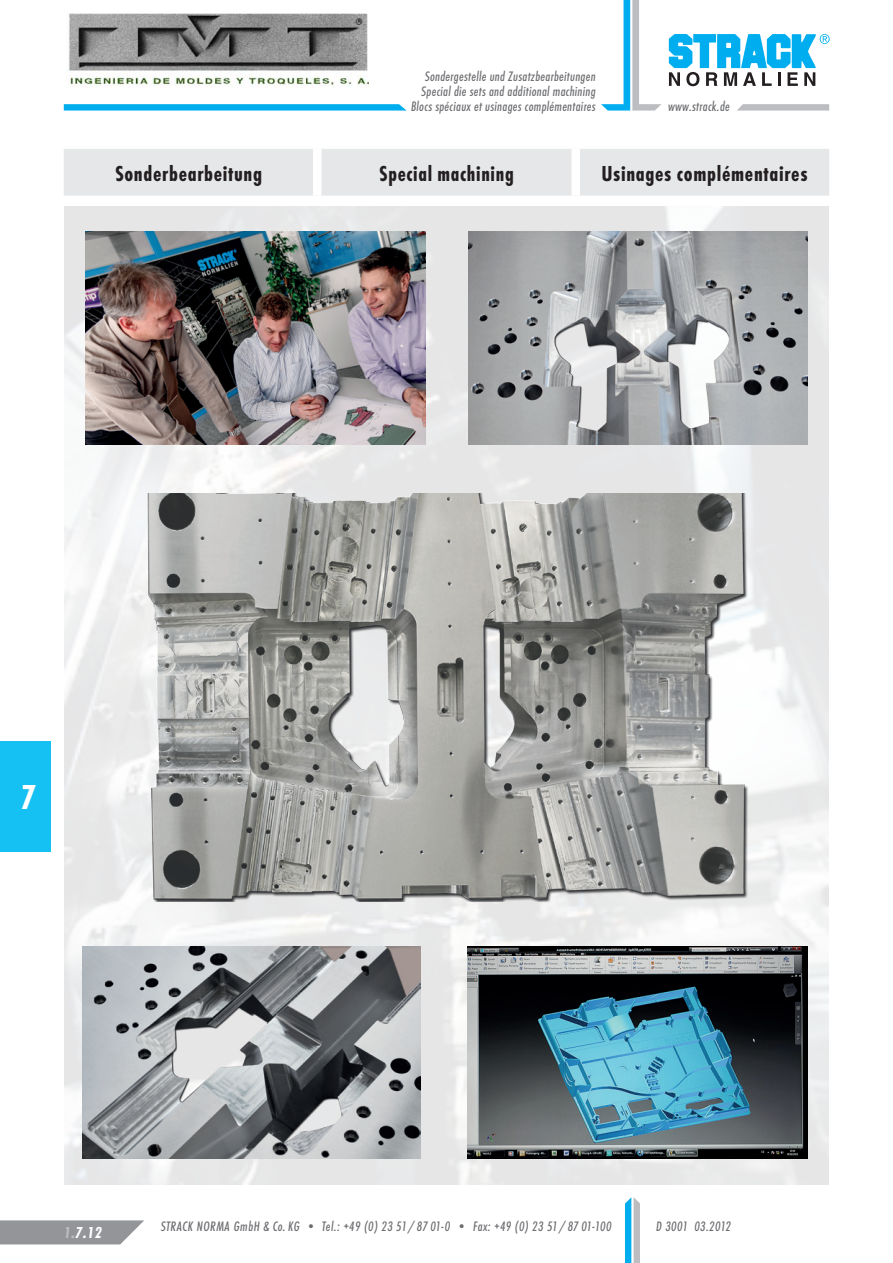
<style>
.page{position:relative;width:893px;height:1263px;background:#fff}
.page>*{position:absolute;margin:0;border:0;box-sizing:border-box;transform-origin:0 0}
.t1{font:36px "Futura T Bol Con";color:#fff}
.Grndschr__10_12_FutL{font:22.5px "Futura T Bol Con";letter-spacing:.03em;color:#231f20}
.t2{font:16.5px "Futura T Bol Con Obl";color:#fff}
.t3{font:14.25px/15px "Futura T Med Con Obl";letter-spacing:.02em;color:#6c6d70;text-align:right}
.s1{color:#bcbdc0}
</style>
<div class="page">
<svg style="left:669px;top:34px;width:161px;height:52px"></svg>
<svg style="left:737px;top:104px;width:92px;height:7px"></svg>
<svg style="left:601px;top:0;width:60px;height:111px"></svg>
<svg style="left:64px;top:104px;width:343px;height:7px;background:#19b5f0"></svg>
<svg style="left:0;top:1220px;width:144px;height:24px;background:#9d9fa1"></svg>
<svg style="left:625px;top:1197px;width:15px;height:66px"></svg>
<div style="left:0;top:742px;width:51px;height:110px;background:#15c0f2"></div>
<img style="left:64px;top:206px;width:764px;height:978px">
<div style="left:64px;top:149px;width:765px;height:47px;background:#e6e7e9"></div>
<div style="left:313px;top:149px;width:8px;height:47px;background:#fff"></div>
<div style="left:571px;top:149px;width:9px;height:47px;background:#fff"></div>
<img style="left:85px;top:232px;width:340px;height:212px">
<img style="left:468px;top:232px;width:340px;height:212px">
<img style="left:145px;top:493px;width:606px;height:408px">
<img style="left:82px;top:946px;width:339px;height:213px">
<img style="left:468px;top:946px;width:340px;height:213px">
<img style="left:69px;top:14px;width:299px;height:74px">
<p class="t3" style="left:411px;top:69px;width:186px">Sondergestelle und Zusatzbearbeitungen<br>Special die sets and additional machining<br>Blocs spéciaux et usinages complémentaires</p>
<p class="t3" style="left:668px;top:99px;width:63px">www.strack.de</p>
<p class="Grndschr__10_12_FutL" style="left:115px;top:160px;width:149px">Sonderbearbeitung</p>
<p class="Grndschr__10_12_FutL" style="left:379px;top:160px;width:136px">Special machining</p>
<p class="Grndschr__10_12_FutL" style="left:601px;top:160px;width:208px">Usinages complémentaires</p>
<h1 class="t1" style="left:21px;top:776px;width:17px">7</h1>
<p class="t2" style="left:64px;top:1223px;width:39px"><span class="s1">1.</span>7.12</p>
<p class="t3" style="left:161px;top:1219px;width:452px">STRACK NORMA GmbH &amp; Co. KG • Tel.: +49 (0) 23 51 / 87 01-0 • Fax: +49 (0) 23 51 / 87 01-100</p>
<p class="t3" style="left:656px;top:1219px;width:76px">D 3001 03.2012</p>
</div>
